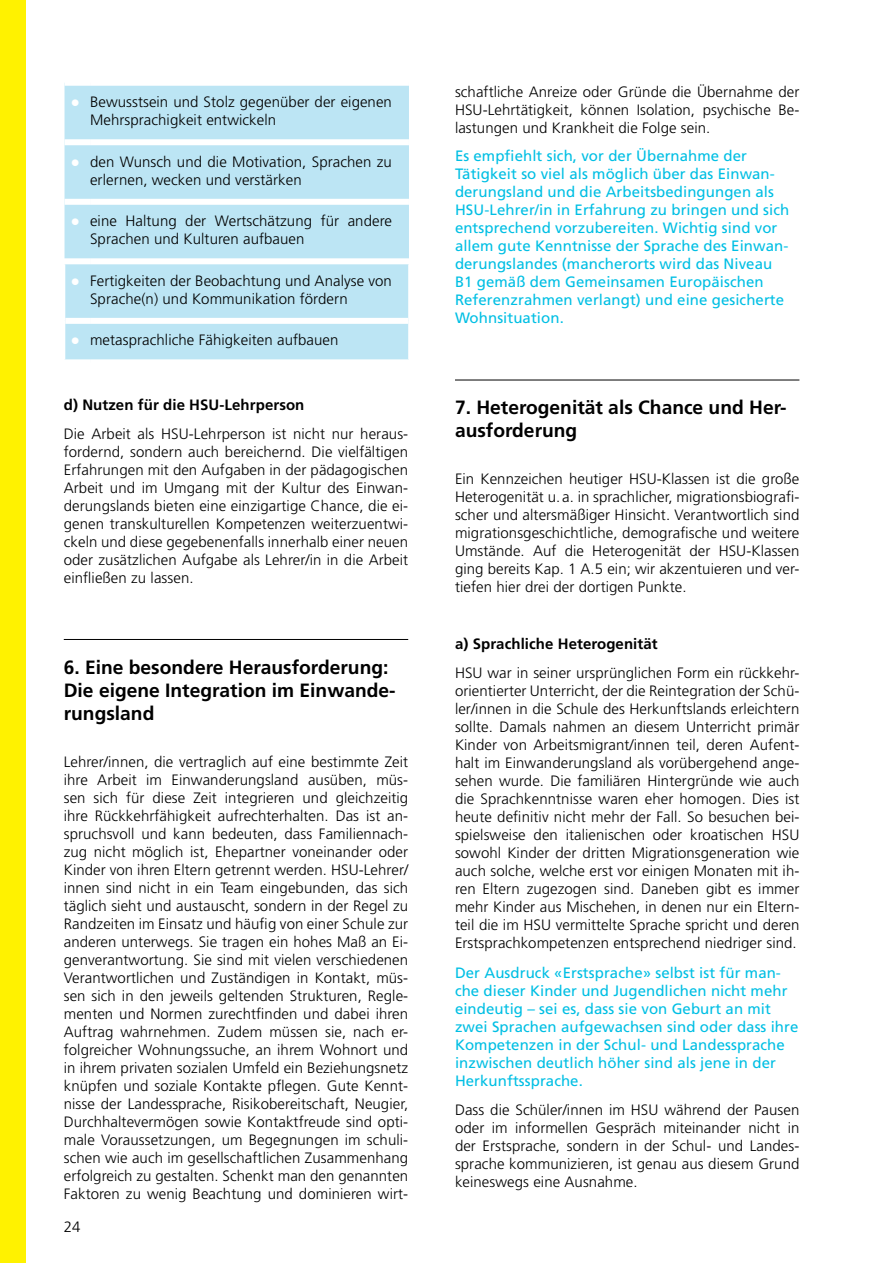
<style>
.page{position:relative;width:893px;height:1263px;background:#fff}
.page>*{position:absolute;margin:0;border:0;box-sizing:border-box;transform-origin:0 0}
.t1{font:700 19.2px/23.1px "Frutiger";color:#000}
.t2{font:300 15px/18px "Frutiger";letter-spacing:.005em;color:#000;text-align:justify}
.t3{font:15px/18px "Frutiger LT Pro";letter-spacing:.005em;color:#00bfe4}
.t4{font:700 15px "Frutiger";letter-spacing:.005em;color:#000}
.s1{font-weight:900;font-size:18px;color:#fff}
</style>
<div class="page">
<div style="left:0;top:0;width:26px;height:1263px;background:#fff200"></div>
<hr style="left:64px;top:639px;width:344px;height:1px;background:#000">
<div style="left:65px;top:86px;width:344px;height:273px;background:#bce5f4"></div>
<div style="left:65px;top:139px;width:25px;height:6px;background:#fff"></div>
<div style="left:90px;top:139px;width:319px;height:6px;background:#fff"></div>
<div style="left:65px;top:199px;width:25px;height:6px;background:#fff"></div>
<div style="left:90px;top:199px;width:319px;height:6px;background:#fff"></div>
<hr style="left:408px;top:264px;width:2px;height:57px;background:#fff">
<hr style="left:408px;top:321px;width:2px;height:38px;background:#fff">
<div style="left:64px;top:258px;width:26px;height:6px;background:#fff"></div>
<div style="left:90px;top:258px;width:320px;height:6px;background:#fff"></div>
<div style="left:65px;top:318px;width:25px;height:6px;background:#fff"></div>
<div style="left:90px;top:318px;width:318px;height:6px;background:#fff"></div>
<hr style="left:455px;top:380px;width:344px;height:1px;background:#000">
<p class="t2" style="left:90px;top:93px;width:303px;text-indent:-19px"><span class="s1">•</span> Bewusstsein und Stolz gegenüber der eigenen<br>Mehrsprachigkeit entwickeln</p>
<p class="t2" style="left:90px;top:153px;width:303px;text-indent:-19px"><span class="s1">•</span> den Wunsch und die Motivation, Sprachen zu erlernen, wecken und verstärken</p>
<p class="t2" style="left:90px;top:212px;width:303px;text-indent:-19px"><span class="s1">•</span> eine Haltung der Wertschätzung für andere<br>Sprachen und Kulturen aufbauen</p>
<p class="t2" style="left:90px;top:272px;width:303px;text-indent:-19px"><span class="s1">•</span> Fertigkeiten der Beobachtung und Analyse von<br>Sprache(n) und Kommunikation fördern</p>
<p class="t2" style="left:71px;top:331px;width:269px"><span class="s1">•</span> metasprachliche Fähigkeiten aufbauen</p>
<p class="t4" style="left:64px;top:396px;width:242px">d) Nutzen für die HSU-Lehrperson</p>
<p class="t2" style="left:64px;top:425px;width:346px">Die Arbeit als HSU-Lehrperson ist nicht nur heraus&shy;fordernd, sondern auch bereichernd. Die vielfältigen Erfahrungen mit den Aufgaben in der pädagogischen Arbeit und im Umgang mit der Kultur des Einwan&shy;derungslands bieten eine einzigartige Chance, die ei&shy;genen transkulturellen Kompetenzen weiterzuentwi&shy;ckeln und diese gegebenenfalls innerhalb einer neuen oder zusätzlichen Aufgabe als Lehrer/in in die Arbeit einfließen zu lassen.</p>
<p class="t1" style="left:64px;top:655px;width:333px">6. Eine besondere Herausforderung:<br>Die eigene Integration im Einwande&shy;rungsland</p>
<p class="t2" style="left:64px;top:752px;width:346px">Lehrer/innen, die vertraglich auf eine bestimmte Zeit ihre Arbeit im Einwanderungsland ausüben, müs&shy;sen sich für diese Zeit integrieren und gleichzeitig ihre Rückkehrfähigkeit aufrechterhalten. Das ist an&shy;spruchsvoll und kann bedeuten, dass Familiennach&shy;zug nicht möglich ist, Ehepartner voneinander oder Kinder von ihren Eltern getrennt werden. HSU-Lehrer/ innen sind nicht in ein Team eingebunden, das sich täglich sieht und austauscht, sondern in der Regel zu Randzeiten im Einsatz und häufig von einer Schule zur anderen unterwegs. Sie tragen ein hohes Maß an Ei&shy;genverantwortung. Sie sind mit vielen verschiedenen Verantwortlichen und Zuständigen in Kontakt, müs&shy;sen sich in den jeweils geltenden Strukturen, Regle&shy;menten und Normen zurechtfinden und dabei ihren Auftrag wahrnehmen. Zudem müssen sie, nach er&shy;folgreicher Wohnungssuche, an ihrem Wohnort und in ihrem privaten sozialen Umfeld ein Beziehungsnetz knüpfen und soziale Kontakte pflegen. Gute Kennt&shy;nisse der Landessprache, Risikobereitschaft, Neugier, Durchhaltevermögen sowie Kontaktfreude sind opti&shy;male Voraussetzungen, um Begegnungen im schuli&shy;schen wie auch im gesellschaftlichen Zusammenhang erfolgreich zu gestalten. Schenkt man den genannten Faktoren zu wenig Beachtung und dominieren wirt-</p>
<p class="t2" style="left:64px;top:1218px;width:18px">24</p>
<p class="t2" style="left:455px;top:83px;width:346px">schaftliche Anreize oder Gründe die Übernahme der HSU-Lehrtätigkeit, können Isolation, psychische Be&shy;lastungen und Krankheit die Folge sein.</p>
<p class="t3" style="left:455px;top:147px;width:336px">Es empfiehlt sich, vor der Übernahme der Tätigkeit so viel als möglich über das Einwan&shy;derungsland und die Arbeitsbedingungen als HSU-Lehrer/in in Erfahrung zu bringen und sich entsprechend vorzubereiten. Wichtig sind vor allem gute Kenntnisse der Sprache des Einwan&shy;derungslandes (mancherorts wird das Niveau B1 gemäß dem Gemeinsamen Europäischen Referenzrahmen verlangt) und eine gesicherte Wohnsituation.</p>
<p class="t1" style="left:455px;top:396px;width:333px">7. Heterogenität als Chance und Her&shy;ausforderung</p>
<p class="t2" style="left:455px;top:470px;width:346px">Ein Kennzeichen heutiger HSU-Klassen ist die große Heterogenität u. a. in sprachlicher, migrationsbiografi&shy;scher und altersmäßiger Hinsicht. Verantwortlich sind migrationsgeschichtliche, demografische und weitere Umstände. Auf die Heterogenität der HSU-Klassen ging bereits Kap. 1 A.5 ein; wir akzentuieren und ver&shy;tiefen hier drei der dortigen Punkte.</p>
<p class="t4" style="left:455px;top:635px;width:204px">a) Sprachliche Heterogenität</p>
<p class="t2" style="left:455px;top:664px;width:346px">HSU war in seiner ursprünglichen Form ein rückkehr&shy;orientierter Unterricht, der die Reintegration der Schü&shy;ler/innen in die Schule des Herkunftslands erleichtern sollte. Damals nahmen an diesem Unterricht primär Kinder von Arbeitsmigrant/innen teil, deren Aufent&shy;halt im Einwanderungsland als vorübergehend ange&shy;sehen wurde. Die familiären Hintergründe wie auch die Sprachkenntnisse waren eher homogen. Dies ist heute definitiv nicht mehr der Fall. So besuchen bei&shy;spielsweise den italienischen oder kroatischen HSU sowohl Kinder der dritten Migrationsgeneration wie auch solche, welche erst vor einigen Monaten mit ih&shy;ren Eltern zugezogen sind. Daneben gibt es immer mehr Kinder aus Mischehen, in denen nur ein Eltern&shy;teil die im HSU vermittelte Sprache spricht und deren Erstsprachkompetenzen entsprechend niedriger sind.</p>
<p class="t3" style="left:455px;top:964px;width:345px">Der Ausdruck «Erstsprache» selbst ist für man&shy;che dieser Kinder und Jugendlichen nicht mehr eindeutig – sei es, dass sie von Geburt an mit zwei Sprachen aufgewachsen sind oder dass ihre Kompetenzen in der Schul- und Landessprache inzwischen deutlich höher sind als jene in der Herkunftssprache.</p>
<p class="t2" style="left:455px;top:1100px;width:346px">Dass die Schüler/innen im HSU während der Pausen oder im informellen Gespräch miteinander nicht in der Erstsprache, sondern in der Schul- und Landes&shy;sprache kommunizieren, ist genau aus diesem Grund keineswegs eine Ausnahme.</p>
</div>
